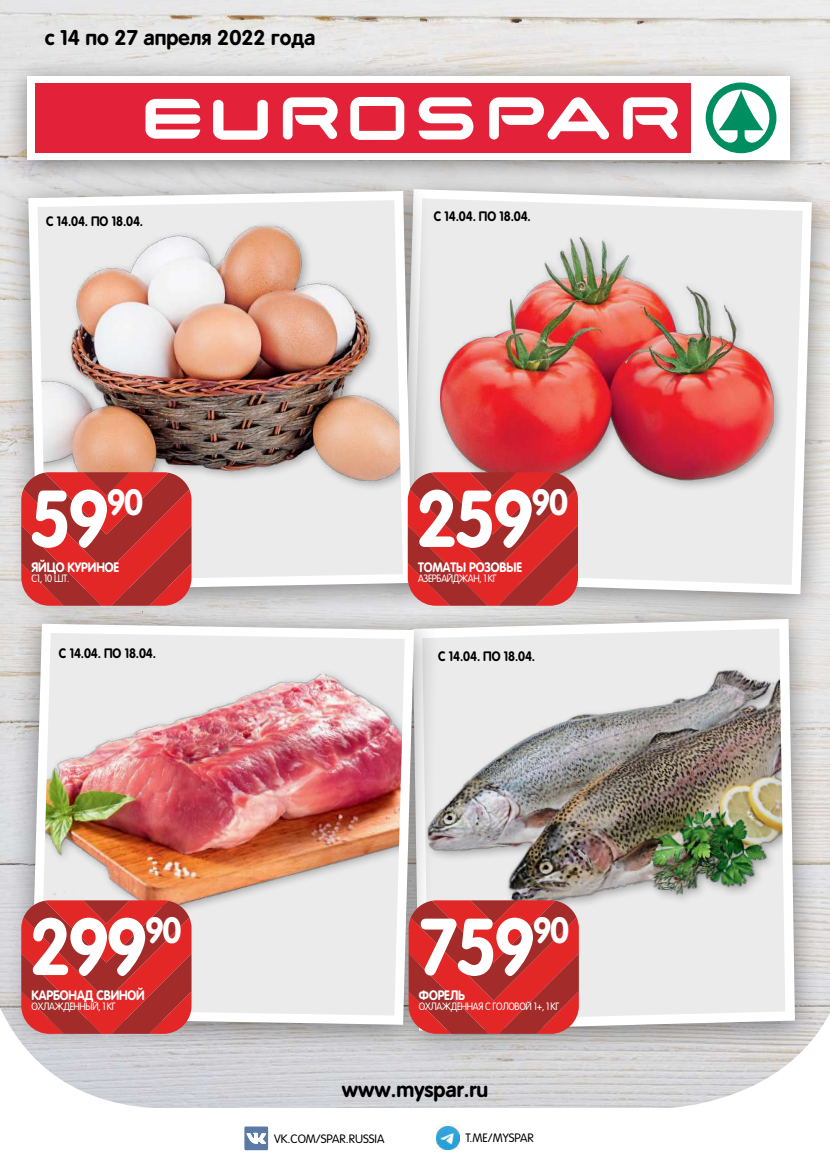
<style>
.page{position:relative;width:830px;height:1170px;background:#fff}
.page>*{position:absolute;margin:0;border:0;box-sizing:border-box;transform-origin:0 0}
.t1{font:79.2px "Rotonda Spar";letter-spacing:-.05em;color:#fff;scale:.92 1}
.t2{font:21px "Rotonda";color:#000}
.t3{font:13.5px "Rotonda Spar";letter-spacing:-.01em;color:#000;scale:.9 1}
.t4{font:13.5px "Rotonda Spar";letter-spacing:-.01em;color:#fff;scale:.9 1}
.t5{font:12px "Rotonda C";color:#000}
.t6{font:10.5px "Rotonda C";letter-spacing:-.03em;color:#fff;scale:.9 1}
</style>
<div class="page">
<img style="left:0;top:0;width:829px;height:824px">
<svg style="left:0;top:824px;width:829px;height:284px;fill:#d5d5d9"></svg>
<svg style="left:244px;top:1126px;width:24px;height:24px"></svg>
<img style="left:436px;top:1126px;width:23px;height:23px">
<div style="left:386px;top:597px;width:435px;height:464px;background:#000;opacity:.45"></div>
<img style="left:440px;top:625px;width:359px;height:410px">
<div style="left:5px;top:602px;width:435px;height:453px;background:#000;opacity:.45"></div>
<img style="left:26px;top:621px;width:392px;height:408px">
<div style="left:375px;top:168px;width:454px;height:457px;background:#000;opacity:.45"></div>
<svg style="left:438px;top:184px;width:378px;height:414px"></svg>
<div style="left:434px;top:232px;width:351px;height:261px;background:#000;opacity:.3"></div>
<img style="left:440px;top:237px;width:333px;height:243px">
<div style="left:2px;top:169px;width:436px;height:452px;background:#000;opacity:.45"></div>
<img style="left:24px;top:187px;width:392px;height:407px">
<svg style="left:407px;top:472px;width:170px;height:133px;background:#c43231"></svg>
<svg style="left:21px;top:900px;width:170px;height:133px;background:#c32f2e"></svg>
<svg style="left:408px;top:900px;width:170px;height:133px;background:#c2302e"></svg>
<svg style="left:21px;top:472px;width:170px;height:133px;background:#c4302e"></svg>
<div style="left:4px;top:57px;width:808px;height:130px;background:#000;opacity:.45"></div>
<div style="left:28px;top:76px;width:761px;height:84px;background:#fff"></div>
<div style="left:35px;top:83px;width:655px;height:70px;background:#e3223a"></div>
<svg style="left:145px;top:99px;width:55px;height:40px"></svg>
<svg style="left:213px;top:100px;width:55px;height:40px"></svg>
<svg style="left:705px;top:82px;width:71px;height:71px"></svg>
<svg style="left:350px;top:97px;width:54px;height:43px"></svg>
<svg style="left:283px;top:97px;width:54px;height:43px"></svg>
<svg style="left:418px;top:97px;width:55px;height:42px"></svg>
<svg style="left:489px;top:97px;width:120px;height:43px"></svg>
<svg style="left:623px;top:97px;width:54px;height:43px"></svg>
<h2 class="t2" style="left:45px;top:25px;width:272px">с 14 по 27 апреля 2022 года</h2>
<p class="t3" style="left:46px;top:213px;width:109px">С 14.04. ПО 18.04.</p>
<p class="t3" style="left:433px;top:208px;width:109px">С 14.04. ПО 18.04.</p>
<h1 class="t1" style="left:30px;top:473px;width:125px">59<sup>90</sup></h1>
<p class="t4" style="left:32px;top:559px;width:99px">ЯЙЦО КУРИНОЕ</p>
<p class="t6" style="left:32px;top:572px;width:43px">С1, 10 ШТ.</p>
<p class="t3" style="left:59px;top:645px;width:109px">С 14.04. ПО 18.04.</p>
<h1 class="t1" style="left:30px;top:900px;width:167px">299<sup>90</sup></h1>
<p class="t4" style="left:32px;top:986px;width:127px">КАРБОНАД СВИНОЙ</p>
<p class="t6" style="left:32px;top:1000px;width:95px">ОХЛАЖДЕННЫЙ, 1КГ</p>
<h1 class="t1" style="left:416px;top:473px;width:167px">259<sup>90</sup></h1>
<p class="t4" style="left:418px;top:559px;width:117px">ТОМАТЫ РОЗОВЫЕ</p>
<p class="t6" style="left:418px;top:572px;width:89px">АЗЕРБАЙДЖАН, 1КГ</p>
<p class="t3" style="left:438px;top:648px;width:109px">С 14.04. ПО 18.04.</p>
<h1 class="t1" style="left:416px;top:900px;width:167px">759<sup>90</sup></h1>
<p class="t4" style="left:419px;top:986px;width:53px">ФОРЕЛЬ</p>
<p class="t6" style="left:419px;top:1000px;width:157px">ОХЛАЖДЕННАЯ С ГОЛОВОЙ 1+, 1КГ</p>
<h2 class="t2" style="left:342px;top:1077px;width:148px">www.myspar.ru</h2>
<p class="t5" style="left:274px;top:1131px;width:112px">VK.COM/SPAR.RUSSIA</p>
<p class="t5" style="left:465px;top:1131px;width:70px">T.ME/MYSPAR</p>
</div>
